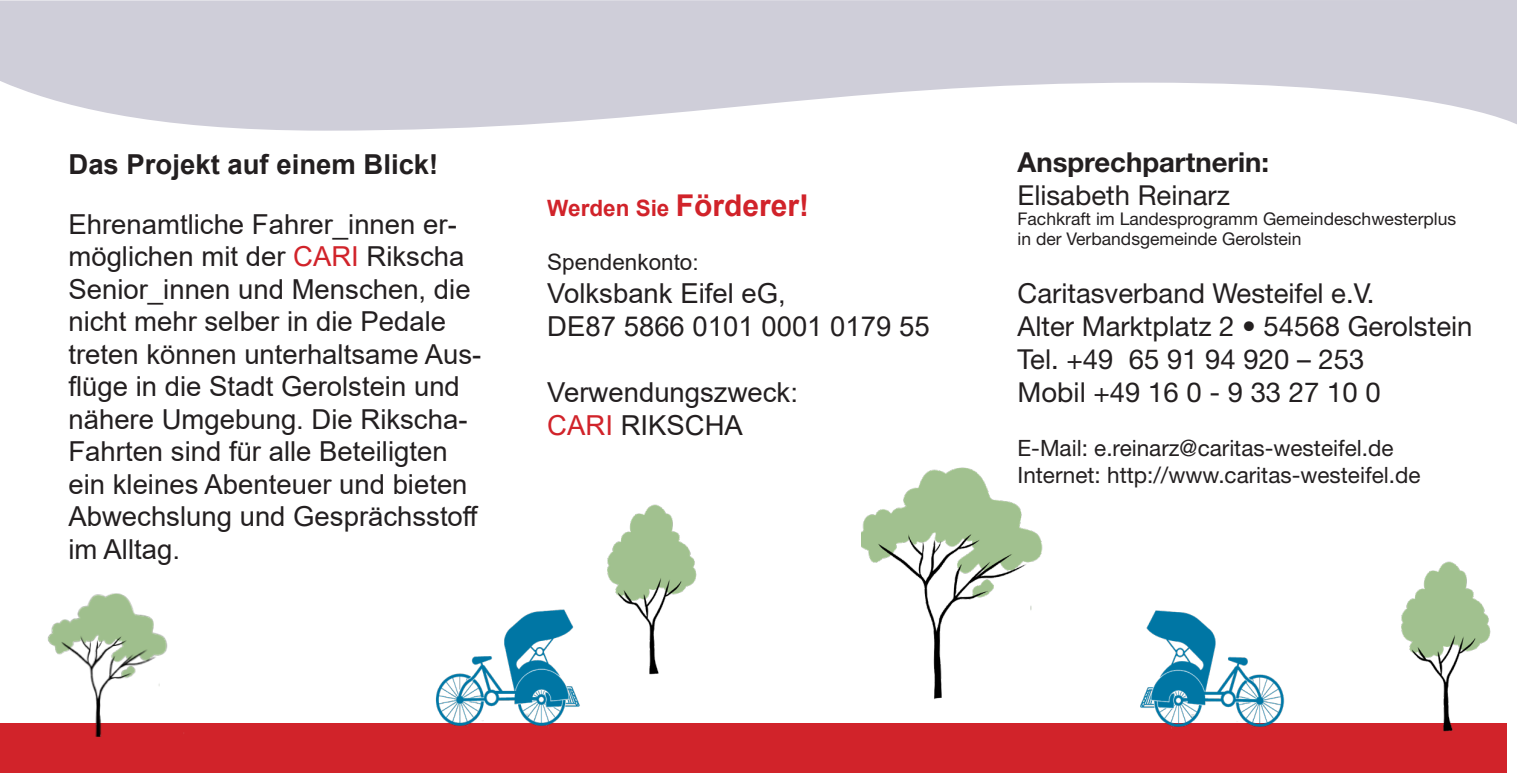
<style>
.page{position:relative;width:1517px;height:773px;background:#fff}
.page>*{position:absolute;margin:0;border:0;box-sizing:border-box;transform-origin:0 0}
.t1{font:27.5px/32.5px "Arial";color:#231f20}
.t2{font:27.5px/33px "Helvetica Neue LT Std";color:#231f20}
.t3{font:700 27.5px "Arial";color:#231f20}
.t4{font:700 27.5px "Helvetica Neue LT Std";color:#231f20}
.t5{font:22.5px/27px "Helvetica Neue LT Std";color:#231f20}
.t6{font:700 22.5px "Arial";color:#d1232a}
.t7{font:22.5px "Arial";color:#231f20}
.t8{font:17.5px "Helvetica Neue LT Std";color:#231f20}
.s1{color:#d1232a}
.s2{font-size:30px}
</style>
<div class="page">
<svg style="left:0;top:0;width:1517px;height:131px;fill:#cfced9"></svg>
<div style="left:0;top:723px;width:1506px;height:49px;background:#d1232a"></div>
<img style="left:861px;top:467px;width:182px;height:233px">
<img style="left:607px;top:504px;width:90px;height:171px">
<img style="left:1401px;top:561px;width:90px;height:171px">
<img style="left:47px;top:593px;width:137px;height:144px">
<img style="left:435px;top:609px;width:145px;height:119px">
<img style="left:1140px;top:610px;width:145px;height:119px">
<p class="t3" style="left:68px;top:145px;width:371px">Das Projekt auf einem Blick!</p>
<p class="t1" style="left:68px;top:207px;width:414px">Ehrenamtliche Fahrer_innen er&shy;möglichen mit der <span class="s1">CARI</span> Rikscha<br>Senior_innen und Menschen, die nicht mehr selber in die Pedale treten können unterhaltsame Aus&shy;flüge in die Stadt Gerolstein und nähere Umgebung. Die Rikscha-<br>Fahrten sind für alle Beteiligten ein kleines Abenteuer und bieten<br>Abwechslung und Gesprächsstoff im Alltag.</p>
<p class="t6" style="left:547px;top:192px;width:263px">Werden Sie <span class="s2">Förderer!</span></p>
<p class="t7" style="left:547px;top:247px;width:153px">Spendenkonto:</p>
<p class="t1" style="left:547px;top:277px;width:240px">Volksbank Eifel eG,</p>
<p class="t1" style="left:547px;top:310px;width:384px">DE87 5866 0101 0001 0179 55</p>
<p class="t1" style="left:547px;top:376px;width:252px">Verwendungszweck:</p>
<p class="t1" style="left:547px;top:409px;width:197px"><span class="s1">CARI</span> RIKSCHA</p>
<p class="t4" style="left:1017px;top:145px;width:253px">Ansprechpartnerin:</p>
<p class="t2" style="left:1017px;top:179px;width:214px">Elisabeth Reinarz</p>
<p class="t8" style="left:1017px;top:209px;width:440px">Fachkraft im Landesprogramm Gemeindeschwesterplus</p>
<p class="t8" style="left:1017px;top:229px;width:285px">in der Verbandsgemeinde Gerolstein</p>
<p class="t2" style="left:1017px;top:276px;width:456px">Caritasverband Westeifel e.V.<br>Alter Marktplatz 2 • 54568 Gerolstein</p>
<p class="t2" style="left:1017px;top:342px;width:348px">Tel. +49 65 91 94 920 – 253</p>
<p class="t2" style="left:1017px;top:375px;width:365px">Mobil +49 16 0 - 9 33 27 10 0</p>
<p class="t5" style="left:1017px;top:434px;width:404px">E-Mail: e.reinarz@caritas-westeifel.de<br>Internet: http://www.caritas-westeifel.de</p>
</div>
